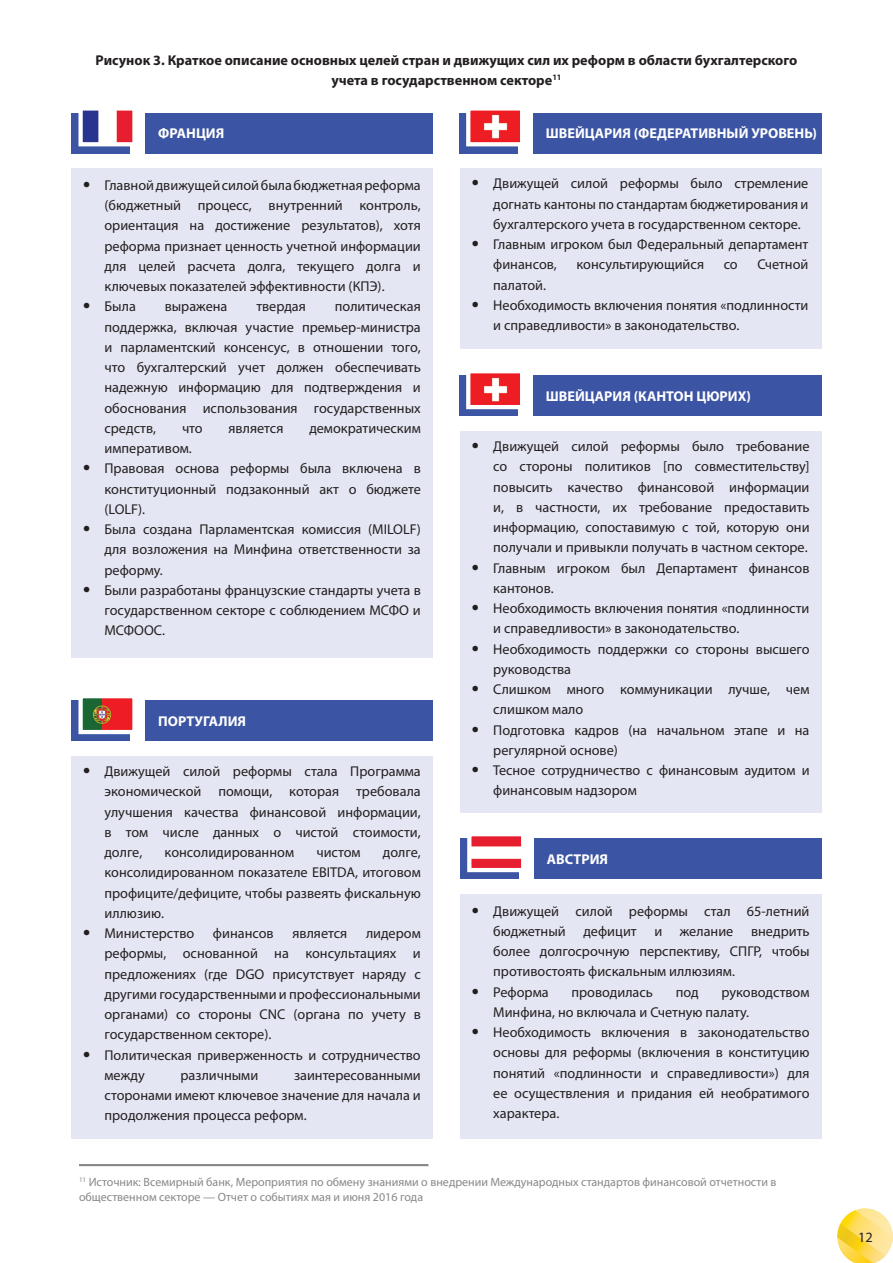
<style>
.page{position:relative;width:893px;height:1263px;background:#fff}
.page>*{position:absolute;margin:0;border:0;box-sizing:border-box;transform-origin:0 0}
.t1{font:14.25px/20.2px "Myriad Pro";color:#231f20;text-align:justify}
.Body_text{font:700 14.25px/20.2px "Myriad Pro";color:#231f20;text-align:center}
.t2{font:700 14.25px "Myriad Pro";color:#fff}
.Footnote{font:12px/15px "Myriad Pro";color:#87888a}
.s1{font-weight:700;font-size:21px}
</style>
<div class="page">
<img style="left:838px;top:1209px;width:55px;height:54px">
<div style="left:71px;top:169px;width:362px;height:489px;background:#e5e6f3"></div>
<div style="left:71px;top:113px;width:59px;height:40px;background:#3b54a3"></div>
<div style="left:145px;top:113px;width:288px;height:40px;background:#3b54a3"></div>
<img style="left:83px;top:111px;width:49px;height:30px">
<div style="left:78px;top:106px;width:59px;height:40px;border:4px solid #fff"></div>
<div style="left:460px;top:169px;width:362px;height:180px;background:#e5e6f3"></div>
<div style="left:459px;top:113px;width:58px;height:40px;background:#3b54a3"></div>
<div style="left:533px;top:113px;width:289px;height:40px;background:#3b54a3"></div>
<img style="left:471px;top:111px;width:48px;height:30px">
<div style="left:466px;top:106px;width:58px;height:40px;border:4px solid #fff"></div>
<div style="left:460px;top:431px;width:362px;height:382px;background:#e5e6f3"></div>
<div style="left:459px;top:376px;width:58px;height:40px;background:#3b54a3"></div>
<div style="left:533px;top:376px;width:289px;height:40px;background:#3b54a3"></div>
<img style="left:471px;top:374px;width:48px;height:30px">
<div style="left:466px;top:369px;width:58px;height:40px;border:4px solid #fff"></div>
<div style="left:71px;top:756px;width:362px;height:383px;background:#e5e6f3"></div>
<div style="left:71px;top:701px;width:59px;height:40px;background:#3b54a3"></div>
<div style="left:145px;top:701px;width:288px;height:40px;background:#3b54a3"></div>
<img style="left:83px;top:699px;width:49px;height:30px">
<div style="left:78px;top:694px;width:59px;height:40px;border:4px solid #fff"></div>
<div style="left:460px;top:894px;width:362px;height:245px;background:#e5e6f3"></div>
<div style="left:460px;top:839px;width:58px;height:40px;background:#3b54a3"></div>
<div style="left:534px;top:839px;width:288px;height:40px;background:#3b54a3"></div>
<img style="left:472px;top:837px;width:48px;height:30px">
<div style="left:467px;top:832px;width:58px;height:40px;border:4px solid #fff"></div>
<hr style="left:79px;top:1164px;width:349px;height:2px;background:#87888a">
<p class="Body_text" style="left:96px;top:49px;width:703px">Рисунок 3. Краткое описание основных целей стран и движущих сил их реформ в области бухгалтерского учета в государственном секторе<sup>11</sup></p>
<p class="t2" style="left:158px;top:124px;width:68px">ФРАНЦИЯ</p>
<p class="t1" style="left:104px;top:175px;width:318px;text-indent:-21px"><span class="s1">•</span> Главной движущей силой была бюджетная реформа (бюджетный процесс, внутренний контроль, ориентация на достижение результатов), хотя реформа признает ценность учетной информации для целей расчета долга, текущего долга и ключевых показателей эффективности (КПЭ).</p>
<p class="t1" style="left:83px;top:296px;width:54px"><span class="s1">•</span> Была</p>
<p class="t1" style="left:165px;top:296px;width:64px">выражена</p>
<p class="t1" style="left:256px;top:296px;width:51px">твердая</p>
<p class="t1" style="left:104px;top:296px;width:318px;text-indent:230px">политическая поддержка, включая участие премьер-министра и парламентский консенсус, в отношении того, что бухгалтерский учет должен обеспечивать надежную информацию для подтверждения и обоснования использования государственных средств,</p>
<p class="t1" style="left:182px;top:418px;width:22px">что</p>
<p class="t1" style="left:229px;top:418px;width:56px">является</p>
<p class="t1" style="left:309px;top:418px;width:113px">демократическим</p>
<p class="t1" style="left:104px;top:438px;width:89px">императивом.</p>
<p class="t1" style="left:104px;top:458px;width:318px;text-indent:-21px"><span class="s1">•</span> Правовая основа реформы была включена в конституционный подзаконный акт о бюджете (LOLF).</p>
<p class="t1" style="left:104px;top:519px;width:318px;text-indent:-21px"><span class="s1">•</span> Была создана Парламентская комиссия (MILOLF) для возложения на Минфина ответственности за реформу.</p>
<p class="t1" style="left:104px;top:580px;width:318px;text-indent:-21px"><span class="s1">•</span> Были разработаны французские стандарты учета в государственном секторе с соблюдением МСФО и МСФООС.</p>
<p class="t2" style="left:158px;top:712px;width:89px">ПОРТУГАЛИЯ</p>
<p class="t1" style="left:104px;top:761px;width:318px;text-indent:-21px"><span class="s1">•</span> Движущей силой реформы стала Программа экономической помощи, которая требовала улучшения качества финансовой информации, в том числе данных о чистой стоимости, долге,</p>
<p class="t1" style="left:104px;top:842px;width:318px;text-indent:278px">долге, консолидированном показателе EBITDA, итоговом профиците/дефиците, чтобы развеять фискальную иллюзию.</p>
<p class="t1" style="left:83px;top:923px;width:113px"><span class="s1">•</span> Министерство</p>
<p class="t1" style="left:213px;top:923px;width:62px">финансов</p>
<p class="t1" style="left:292px;top:923px;width:56px">является</p>
<p class="t1" style="left:165px;top:842px;width:131px">консолидированном</p>
<p class="t1" style="left:316px;top:842px;width:46px">чистом</p>
<p class="t1" style="left:104px;top:923px;width:318px;text-indent:261px">лидером реформы, основанной на консультациях и предложениях (где DGO присутствует наряду с другими государственными и профессиональными органами) со стороны CNC (органа по учету в государственном секторе).</p>
<p class="t1" style="left:104px;top:1044px;width:318px;text-indent:-21px"><span class="s1">•</span> Политическая приверженность и сотрудничество между</p>
<p class="t1" style="left:104px;top:1065px;width:318px;text-indent:190px">заинтересованными сторонами имеют ключевое значение для начала и продолжения процесса реформ.</p>
<p class="t1" style="left:181px;top:1065px;width:79px">различными</p>
<p class="t2" style="left:546px;top:124px;width:272px">ШВЕЙЦАРИЯ (ФЕДЕРАТИВНЫЙ УРОВЕНЬ)</p>
<p class="t1" style="left:493px;top:173px;width:317px;text-indent:-21px"><span class="s1">•</span> Движущей силой реформы было стремление догнать кантоны по стандартам бюджетирования и бухгалтерского учета в государственном секторе.</p>
<p class="t1" style="left:493px;top:234px;width:317px;text-indent:-21px"><span class="s1">•</span> Главным игроком был Федеральный департамент финансов,</p>
<p class="t1" style="left:576px;top:254px;width:129px">консультирующийся</p>
<p class="t1" style="left:724px;top:254px;width:16px">со</p>
<p class="t1" style="left:757px;top:254px;width:53px">Счетной</p>
<p class="t1" style="left:493px;top:274px;width:54px">палатой.</p>
<p class="t1" style="left:493px;top:295px;width:317px;text-indent:-21px"><span class="s1">•</span> Необходимость включения понятия «подлинности и справедливости» в законодательство.</p>
<p class="t2" style="left:546px;top:387px;width:206px">ШВЕЙЦАРИЯ (КАНТОН ЦЮРИХ)</p>
<p class="t1" style="left:493px;top:436px;width:318px;text-indent:-21px"><span class="s1">•</span> Движущей силой реформы было требование со стороны политиков [по совместительству] повысить качество финансовой информации и, в частности, их требование предоставить информацию, сопоставимую с той, которую они получали и привыкли получать в частном секторе.</p>
<p class="t1" style="left:493px;top:557px;width:318px;text-indent:-21px"><span class="s1">•</span> Главным игроком был Департамент финансов кантонов.</p>
<p class="t1" style="left:493px;top:598px;width:318px;text-indent:-21px"><span class="s1">•</span> Необходимость включения понятия «подлинности и справедливости» в законодательство.</p>
<p class="t1" style="left:493px;top:638px;width:318px;text-indent:-21px"><span class="s1">•</span> Необходимость поддержки со стороны высшего руководства</p>
<p class="t1" style="left:493px;top:679px;width:318px;text-indent:-21px"><span class="s1">•</span> Слишком много коммуникации лучше, чем слишком мало</p>
<p class="t1" style="left:493px;top:719px;width:318px;text-indent:-21px"><span class="s1">•</span> Подготовка кадров (на начальном этапе и на регулярной основе)</p>
<p class="t1" style="left:493px;top:760px;width:318px;text-indent:-21px"><span class="s1">•</span> Тесное сотрудничество с финансовым аудитом и финансовым надзором</p>
<p class="t2" style="left:547px;top:850px;width:63px">АВСТРИЯ</p>
<p class="t1" style="left:493px;top:900px;width:318px;text-indent:-21px"><span class="s1">•</span> Движущей силой реформы стал 65-летний бюджетный дефицит и желание внедрить более долгосрочную перспективу, СПГР, чтобы противостоять фискальным иллюзиям.</p>
<p class="t1" style="left:472px;top:981px;width:78px"><span class="s1">•</span> Реформа</p>
<p class="t1" style="left:571px;top:981px;width:83px">проводилась</p>
<p class="t1" style="left:676px;top:981px;width:24px">под</p>
<p class="t1" style="left:493px;top:981px;width:318px;text-indent:228px">руководством<br>Минфина, но включала и Счетную палату.</p>
<p class="t1" style="left:493px;top:1022px;width:318px;text-indent:-21px"><span class="s1">•</span> Необходимость включения в законодательство основы для реформы (включения в конституцию понятий «подлинности и справедливости») для ее осуществления и придания ей необратимого характера.</p>
<p class="Footnote" style="left:79px;top:1174px;width:699px"><sup>11</sup> Источник: Всемирный банк, Мероприятия по обмену знаниями о внедрении Международных стандартов финансовой отчетности в общественном секторе — Отчет о событиях мая и июня 2016 года</p>
<p class="t1" style="left:858px;top:1227px;width:16px">12</p>
</div>
